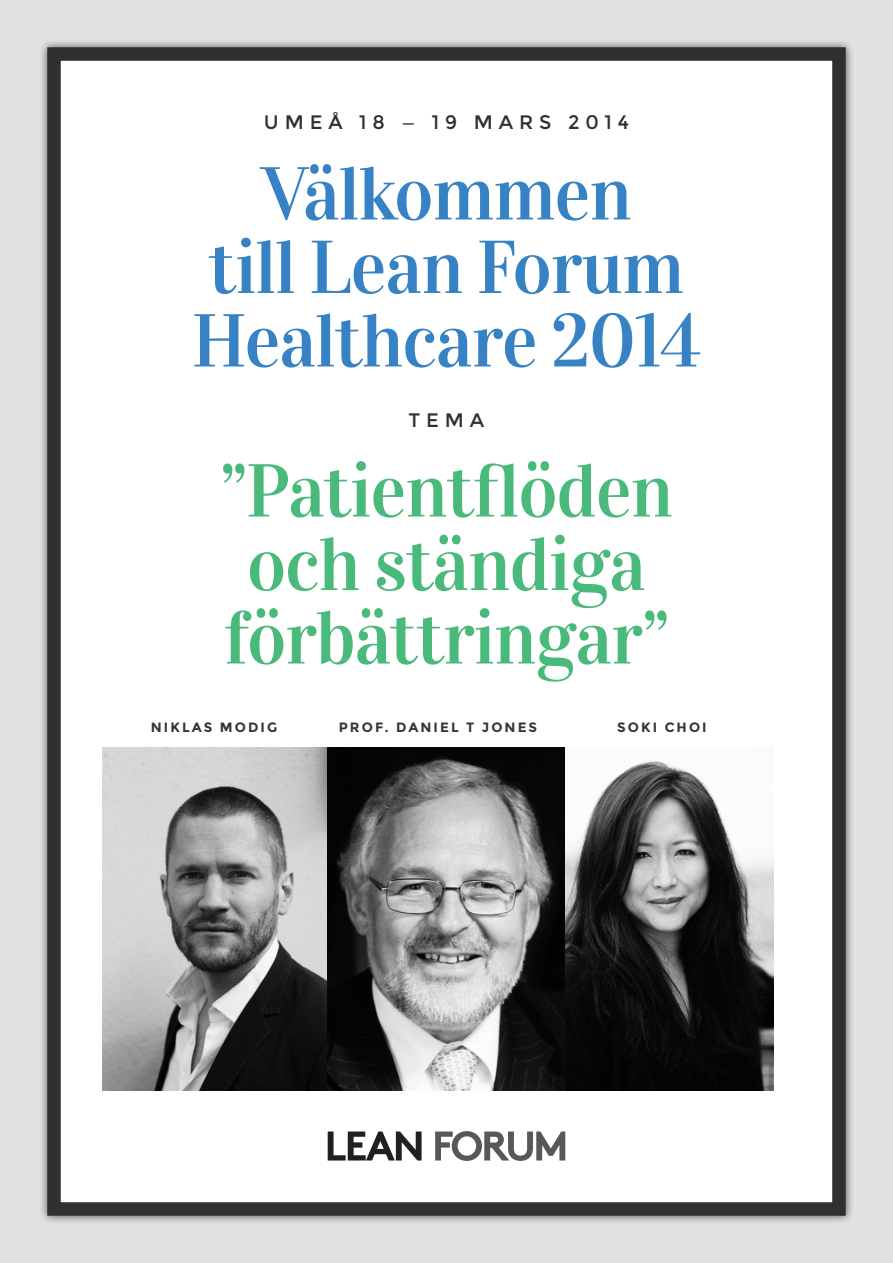
<style>
.page{position:relative;width:893px;height:1263px;background:#e2e2e2}
.page>*{position:absolute;margin:0;border:0;box-sizing:border-box;transform-origin:0 0}
.t1{font:75px/73.5px "Vidaloka";letter-spacing:-.015em;color:#49ba7c;text-align:center}
.t2{font:75px/73.5px "Vidaloka";letter-spacing:-.015em;color:#3782c4;text-align:center}
.t3{font:19.5px "Montserrat";letter-spacing:.3em;color:#312f30}
.t4{font:700 13.5px "Montserrat";letter-spacing:.155em;color:#363536}
</style>
<div class="page">
<div style="left:38px;top:38px;width:817px;height:1187px;background:#231f20;opacity:.75"></div>
<div style="left:47px;top:47px;width:799px;height:1169px;background:#fff;border:14px solid #312f30"></div>
<img style="left:565px;top:761px;width:209px;height:330px">
<svg style="left:328px;top:1131px;width:94px;height:29px"></svg>
<svg style="left:435px;top:1131px;width:130px;height:30px"></svg>
<img style="left:326px;top:747px;width:239px;height:344px">
<img style="left:102px;top:747px;width:224px;height:344px">
<p class="t3" style="left:264px;top:111px;width:367px">UMEÅ 18 — 19 MARS 2014</p>
<p class="t2" style="left:192px;top:158px;width:511px">Välkommen<br>till Lean Forum<br>Healthcare 2014</p>
<p class="t3" style="left:409px;top:409px;width:77px">TEMA</p>
<p class="t1" style="left:220px;top:455px;width:455px">”Patientflöden och ständiga förbättringar”</p>
<p class="t4" style="left:151px;top:719px;width:128px">NIKLAS MODIG</p>
<p class="t4" style="left:339px;top:719px;width:200px">PROF. DAN IEL T JON ES</p>
<p class="t4" style="left:617px;top:719px;width:91px">SOKI CHOI</p>
</div>
